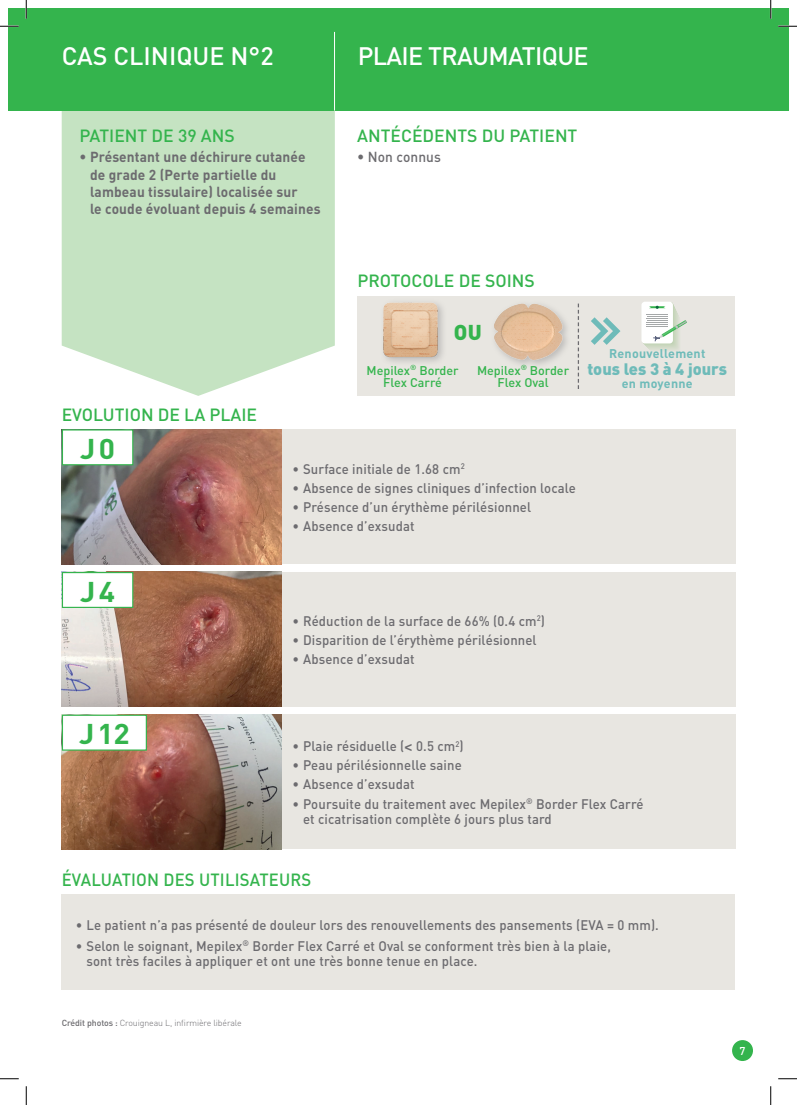
<style>
.page{position:relative;width:797px;height:1105px;background:#fff}
.page>*{position:absolute;margin:0;border:0;box-sizing:border-box;transform-origin:0 0}
.t1{font:700 28.25px "DIN";letter-spacing:.105em;color:#34b44d;scale:1.06 1}
.t2{font:500 25px "DIN";letter-spacing:-.025em;color:#fff}
.t3{font:500 25px "DIN";color:#fff}
.t4{font:900 21.25px "DIN";color:#34b44d}
.t5{font:500 17.5px "DIN";color:#34b44d}
.t6{font:500 17.5px "DIN";color:#34b44d;scale:.95 1}
.t7{font:900 16.38px "DIN";color:#6ebbb9}
.t8{font:700 14.38px/17.2px "DIN";letter-spacing:.01em;color:#6c6b6f;scale:.95 1}
.t9{font:500 14.38px "DIN";letter-spacing:.01em;color:#6c6b6f;scale:.95 1}
.t10{font:500 13.75px/15.6px "DIN";letter-spacing:.01em;color:#6c6b6f;scale:.95 1}
.t11{font:500 12.5px/12.5px "DIN";color:#34b44d;text-align:center}
.t12{font:700 12.5px "DIN";letter-spacing:.02em;color:#6ebbb9}
.t13{font:500 11.25px "DIN";color:#fff}
.t14{font:300 8.75px "DIN";letter-spacing:-.01em;color:#6c6b6f}
.s1{font-size:15px}
.s2{font-family:"Helvetica Neue LT";font-weight:700}
.s3{font-weight:500}
</style>
<div class="page">
<div style="left:9px;top:9px;width:17px;height:102px;background:#34b44d"></div>
<svg style="left:62px;top:111px;width:273px;height:285px;background:#cae5c7"></svg>
<div style="left:26px;top:9px;width:762px;height:102px;background:#34b44d"></div>
<hr style="left:334px;top:32px;width:1px;height:79px;background:#fff">
<div style="left:62px;top:429px;width:673px;height:135px;background:#e8e6e1"></div>
<img style="left:62px;top:429px;width:220px;height:135px">
<div style="left:62px;top:430px;width:71px;height:35px;background:#fff"></div>
<div style="left:62px;top:429px;width:71px;height:36px;border:1px solid #34b44d"></div>
<div style="left:62px;top:572px;width:673px;height:135px;background:#e8e6e1"></div>
<img style="left:62px;top:572px;width:220px;height:135px">
<div style="left:62px;top:573px;width:71px;height:34px;background:#fff"></div>
<div style="left:62px;top:572px;width:71px;height:36px;border:1px solid #34b44d"></div>
<div style="left:62px;top:714px;width:673px;height:135px;background:#e8e6e1"></div>
<img style="left:62px;top:715px;width:220px;height:134px">
<div style="left:62px;top:715px;width:84px;height:35px;background:#fff"></div>
<div style="left:62px;top:715px;width:85px;height:36px;border:1px solid #34b44d"></div>
<div style="left:62px;top:894px;width:673px;height:96px;background:#e8e6e1"></div>
<div style="left:357px;top:297px;width:378px;height:99px;background:#e8e6e1"></div>
<svg style="left:577px;top:304px;width:2px;height:85px"></svg>
<svg style="left:591px;top:317px;width:30px;height:28px"></svg>
<img style="left:383px;top:302px;width:60px;height:60px">
<div style="left:641px;top:302px;width:32px;height:41px;background:#f3f3f0;border-radius:3px"></div>
<svg style="left:642px;top:302px;width:45px;height:48px"></svg>
<div style="left:490px;top:300px;width:81px;height:69px;background:#6c6b6f;opacity:.35"></div>
<img style="left:490px;top:300px;width:76px;height:62px">
<div style="left:732px;top:1040px;width:21px;height:21px;background:#34b44d;border-radius:50%"></div>
<svg style="left:0;top:25px;width:19px;height:2px"></svg>
<svg style="left:778px;top:25px;width:19px;height:2px"></svg>
<svg style="left:0;top:1078px;width:19px;height:1px"></svg>
<svg style="left:778px;top:1078px;width:19px;height:1px"></svg>
<svg style="left:25px;top:0;width:2px;height:19px"></svg>
<svg style="left:25px;top:1086px;width:2px;height:19px"></svg>
<svg style="left:770px;top:0;width:1px;height:19px"></svg>
<svg style="left:770px;top:1086px;width:1px;height:19px"></svg>
<h2 class="t3" style="left:62px;top:40px;width:213px">CAS CLINIQUE N°2</h2>
<h2 class="t2" style="left:358px;top:40px;width:232px">PLAIE TRAUMATIQUE</h2>
<p class="t5" style="left:79px;top:124px;width:157px">PATIENT DE 39 ANS</p>
<p class="t8" style="left:90px;top:148px;width:244px;text-indent:-11px"><span class="s1">•</span> Présentant une déchirure cutanée de grade 2 (Perte partielle du lambeau tissulaire) localisée sur<br>le coude évoluant depuis 4 semaines</p>
<p class="t5" style="left:357px;top:124px;width:222px">ANTÉCÉDENTS DU PATIENT</p>
<p class="t9" style="left:357px;top:148px;width:90px"><span class="s1">•</span> Non connus</p>
<p class="t5" style="left:62px;top:403px;width:197px">EVOLUTION DE LA PLAIE</p>
<h1 class="t1" style="left:80px;top:430px;width:34px">J0</h1>
<h1 class="t1" style="left:80px;top:573px;width:34px">J4</h1>
<p class="t5" style="left:357px;top:270px;width:179px">PROTOCOLE DE SOINS</p>
<h3 class="t4" style="left:454px;top:318px;width:30px">OU</h3>
<p class="t11" style="left:366px;top:363px;width:94px">Mepilex<sup>®</sup> Border<br>Flex Carré</p>
<p class="t11" style="left:477px;top:363px;width:94px">Mepilex<sup>®</sup> Border<br>Flex Oval</p>
<p class="t12" style="left:609px;top:346px;width:98px">Renouvellement</p>
<p class="t7" style="left:587px;top:358px;width:141px">tous les 3 à 4 jours</p>
<p class="t12" style="left:622px;top:376px;width:72px">en moyenne</p>
<p class="t10" style="left:292px;top:460px;width:183px">• Surface initiale de 1.68 cm<sup>2</sup></p>
<p class="t10" style="left:292px;top:479px;width:300px">• Absence de signes cliniques d’infection locale</p>
<p class="t10" style="left:292px;top:499px;width:253px">• Présence d’un érythème périlésionnel</p>
<p class="t10" style="left:292px;top:518px;width:130px">• Absence d’exsudat</p>
<p class="t10" style="left:292px;top:613px;width:267px">• Réduction de la surface de 66% (0.4 cm<sup>2</sup>)</p>
<p class="t10" style="left:292px;top:632px;width:258px">• Disparition de l’érythème périlésionnel</p>
<p class="t10" style="left:292px;top:651px;width:130px">• Absence d’exsudat</p>
<h1 class="t1" style="left:79px;top:716px;width:49px">J12</h1>
<p class="t10" style="left:292px;top:738px;width:182px">• Plaie résiduelle (<span class="s2">&lt;</span> 0.5 cm<sup>2</sup>)</p>
<p class="t10" style="left:292px;top:757px;width:180px">• Peau périlésionnelle saine</p>
<p class="t10" style="left:292px;top:776px;width:130px">• Absence d’exsudat</p>
<p class="t10" style="left:303px;top:795px;width:360px;text-indent:-11px">• Poursuite du traitement avec Mepilex<sup>®</sup> Border Flex Carré et cicatrisation complète 6 jours plus tard</p>
<p class="t6" style="left:62px;top:868px;width:264px">ÉVALUATION DES UTILISATEURS</p>
<p class="t10" style="left:76px;top:916px;width:615px">• Le patient n’a pas présenté de douleur lors des renouvellements des pansements (EVA = 0 mm).</p>
<p class="t10" style="left:86px;top:937px;width:553px;text-indent:-11px">• Selon le soignant, Mepilex<sup>®</sup> Border Flex Carré et Oval se conforment très bien à la plaie, sont très faciles à appliquer et ont une très bonne tenue en place.</p>
<p class="t14" style="left:62px;top:1017px;width:181px"><span class="s3">Crédit photos :</span> Crouigneau L, infirmière libérale</p>
<p class="t13" style="left:739px;top:1044px;width:7px">7</p>
</div>
